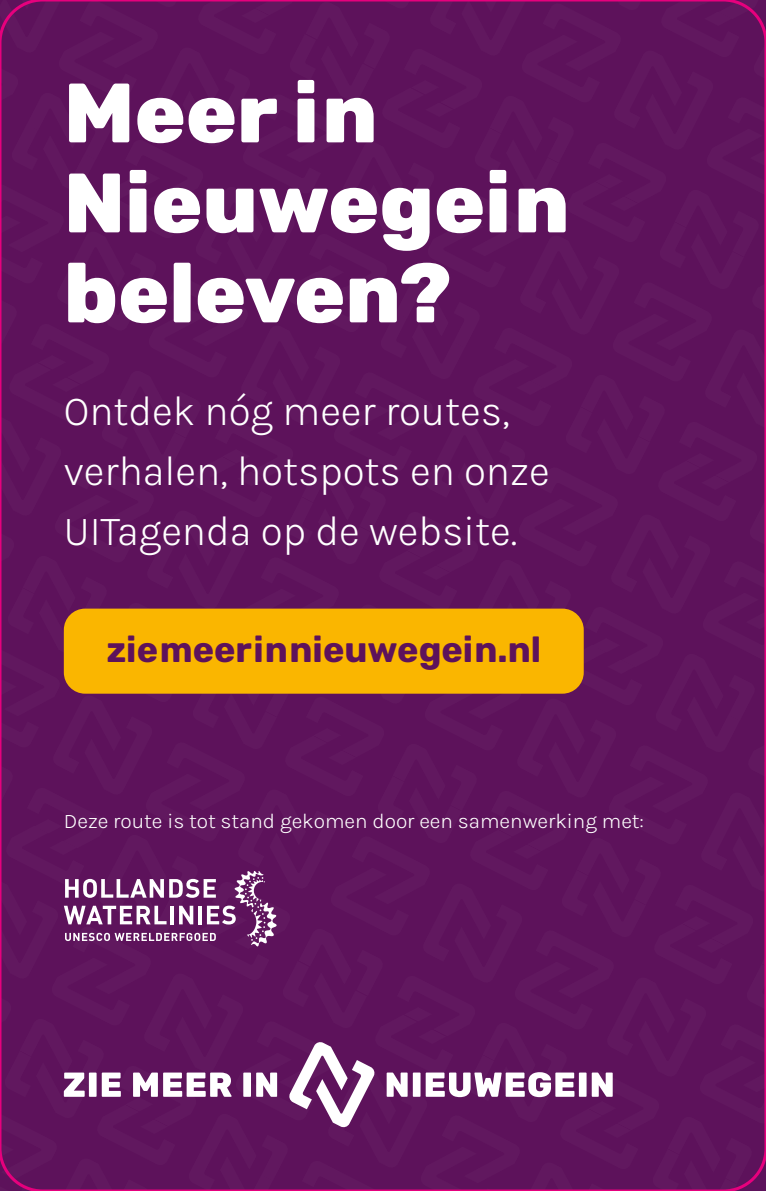
<style>
.page{position:relative;width:766px;height:1191px;background:#fff}
.page>*{position:absolute;margin:0;border:0;box-sizing:border-box;transform-origin:0 0}
.t1{font:800 84px/90px "Rubik";color:#fff}
.t2{font:300 42px/60px "Karla";color:#fff}
.t3{font:700 36px "Rubik";color:#5d125b}
.t4{font:300 21px "Karla";color:#fff}
</style>
<div class="page">
<div style="left:0;top:0;width:765px;height:1191px;background:#5d125b"></div>
<div style="left:64px;top:608px;width:519px;height:85px;background:#fab600;border-radius:21px"></div>
<svg style="left:289px;top:1042px;width:86px;height:86px"></svg>
<svg style="left:386px;top:1072px;width:226px;height:25px"></svg>
<svg style="left:64px;top:1072px;width:57px;height:24px"></svg>
<svg style="left:133px;top:1072px;width:98px;height:24px"></svg>
<svg style="left:243px;top:1072px;width:34px;height:24px"></svg>
<svg style="left:64px;top:871px;width:212px;height:75px"></svg>
<h1 class="t1" style="left:64px;top:70px;width:507px">Meer in<br>Nieuwegein beleven?</h1>
<p class="t2" style="left:64px;top:379px;width:487px">Ontdek nóg meer routes, verhalen, hotspots en onze<br>UITagenda op de website.</p>
<p class="t3" style="left:106px;top:629px;width:436px">ziemeerinnieuwegein.nl</p>
<p class="t4" style="left:64px;top:808px;width:581px">Deze route is tot stand gekomen door een samenwerking met:</p>
</div>
